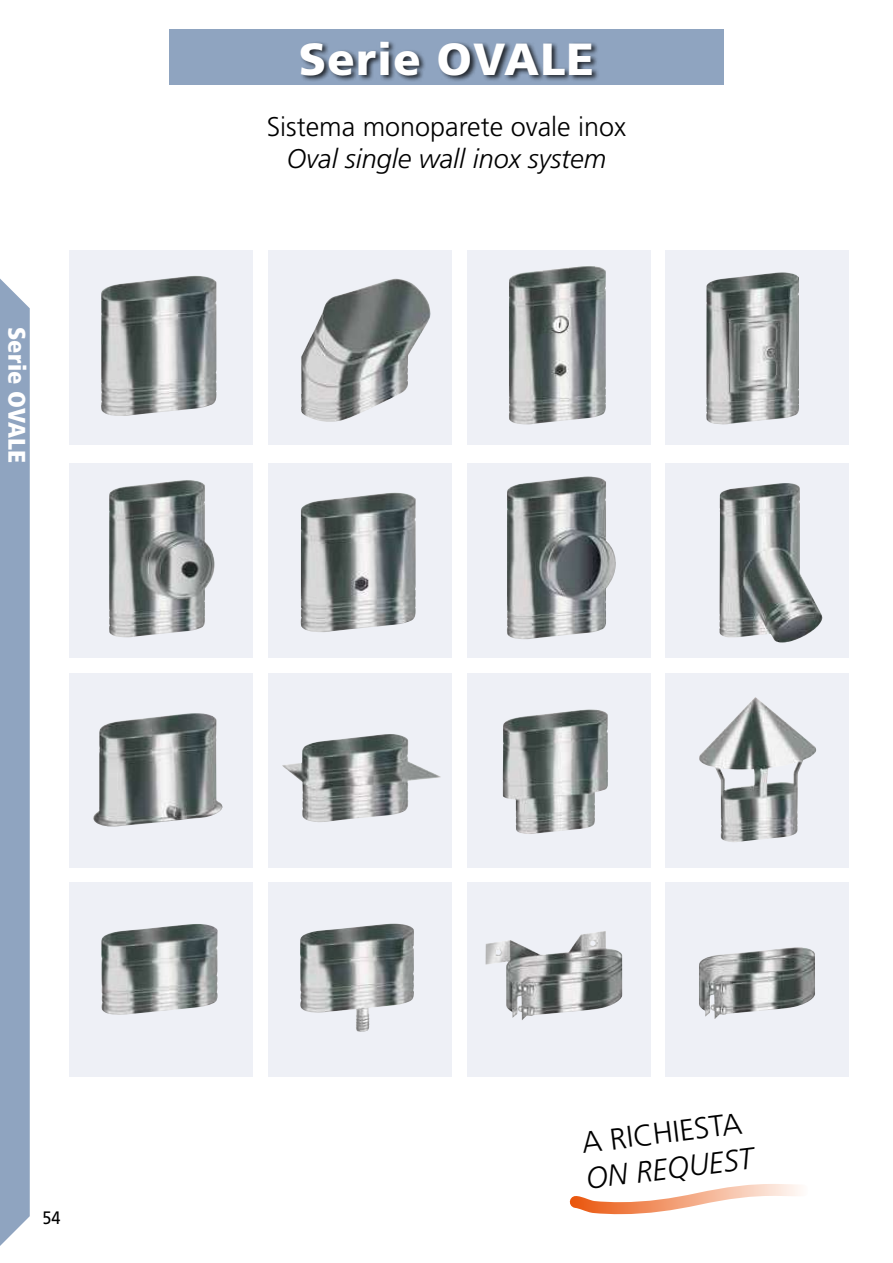
<style>
.page{position:relative;width:893px;height:1263px;background:#fff}
.page>*{position:absolute;margin:0;border:0;box-sizing:border-box;transform-origin:0 0}
.t1{font:900 45px "Frutiger";letter-spacing:.025em;color:#fff}
.t2{font:300 30px "Frutiger";color:#000}
.t3{font:italic 300 30px "Frutiger";color:#000}
.t4{font:300 27px "Frutiger";color:#000}
.t5{font:italic 300 27px "Frutiger";color:#000}
.t6{font:900 condensed 24px "Frutiger";letter-spacing:.01em;color:#fff}
.t7{font:18px "Frutiger";color:#000;scale:.9 1}
</style>
<div class="page">
<div style="left:69px;top:250px;width:184px;height:195px;background:#eef0f6"></div>
<div style="left:268px;top:250px;width:184px;height:195px;background:#eef0f6"></div>
<div style="left:467px;top:250px;width:184px;height:195px;background:#eef0f6"></div>
<div style="left:665px;top:250px;width:184px;height:195px;background:#eef0f6"></div>
<div style="left:69px;top:463px;width:184px;height:195px;background:#eef0f6"></div>
<div style="left:268px;top:463px;width:184px;height:195px;background:#eef0f6"></div>
<div style="left:467px;top:463px;width:184px;height:195px;background:#eef0f6"></div>
<div style="left:665px;top:463px;width:184px;height:195px;background:#eef0f6"></div>
<div style="left:69px;top:673px;width:184px;height:195px;background:#eef0f6"></div>
<div style="left:268px;top:673px;width:184px;height:195px;background:#eef0f6"></div>
<div style="left:467px;top:673px;width:184px;height:195px;background:#eef0f6"></div>
<div style="left:665px;top:673px;width:184px;height:195px;background:#eef0f6"></div>
<div style="left:69px;top:882px;width:184px;height:195px;background:#eef0f6"></div>
<div style="left:268px;top:882px;width:184px;height:195px;background:#eef0f6"></div>
<div style="left:467px;top:882px;width:184px;height:195px;background:#eef0f6"></div>
<div style="left:665px;top:882px;width:184px;height:195px;background:#eef0f6"></div>
<img style="left:301px;top:493px;width:115px;height:139px">
<img style="left:101px;top:276px;width:116px;height:140px">
<img style="left:301px;top:279px;width:130px;height:143px">
<img style="left:509px;top:266px;width:97px;height:159px">
<img style="left:706px;top:272px;width:93px;height:153px">
<img style="left:101px;top:924px;width:117px;height:91px">
<img style="left:300px;top:924px;width:114px;height:108px">
<img style="left:719px;top:483px;width:104px;height:159px">
<img style="left:507px;top:476px;width:109px;height:164px">
<img style="left:486px;top:931px;width:137px;height:89px">
<img style="left:699px;top:947px;width:116px;height:72px">
<img style="left:109px;top:480px;width:106px;height:158px">
<img style="left:93px;top:713px;width:130px;height:114px">
<img style="left:503px;top:709px;width:105px;height:125px">
<img style="left:699px;top:697px;width:118px;height:145px">
<img style="left:282px;top:734px;width:159px;height:88px">
<svg style="left:569px;top:1184px;width:231px;height:31px"></svg>
<div style="left:0;top:279px;width:30px;height:967px;background:#8fa4c0"></div>
<div style="left:169px;top:30px;width:555px;height:55px;background:#8fa4c0"></div>
<div style="left:300px;top:40px;width:299px;height:42px;background:#000;opacity:.75"></div>
<p class="t6" style="left:32px;top:327px;width:138px;rotate:90deg">Serie OVALE</p>
<h1 class="t1" style="left:299px;top:32px;width:297px">Serie OVALE</h1>
<p class="t4" style="left:267px;top:111px;width:361px">Sistema monoparete ovale inox</p>
<p class="t5" style="left:287px;top:144px;width:321px">Oval single wall inox system</p>
<p class="t7" style="left:43px;top:1207px;width:21px">54</p>
<p class="t2" style="left:580px;top:1126px;width:163px;rotate:-7deg">A RICHIESTA</p>
<p class="t3" style="left:584px;top:1161px;width:170px;rotate:-7deg">ON REQUEST</p>
</div>
